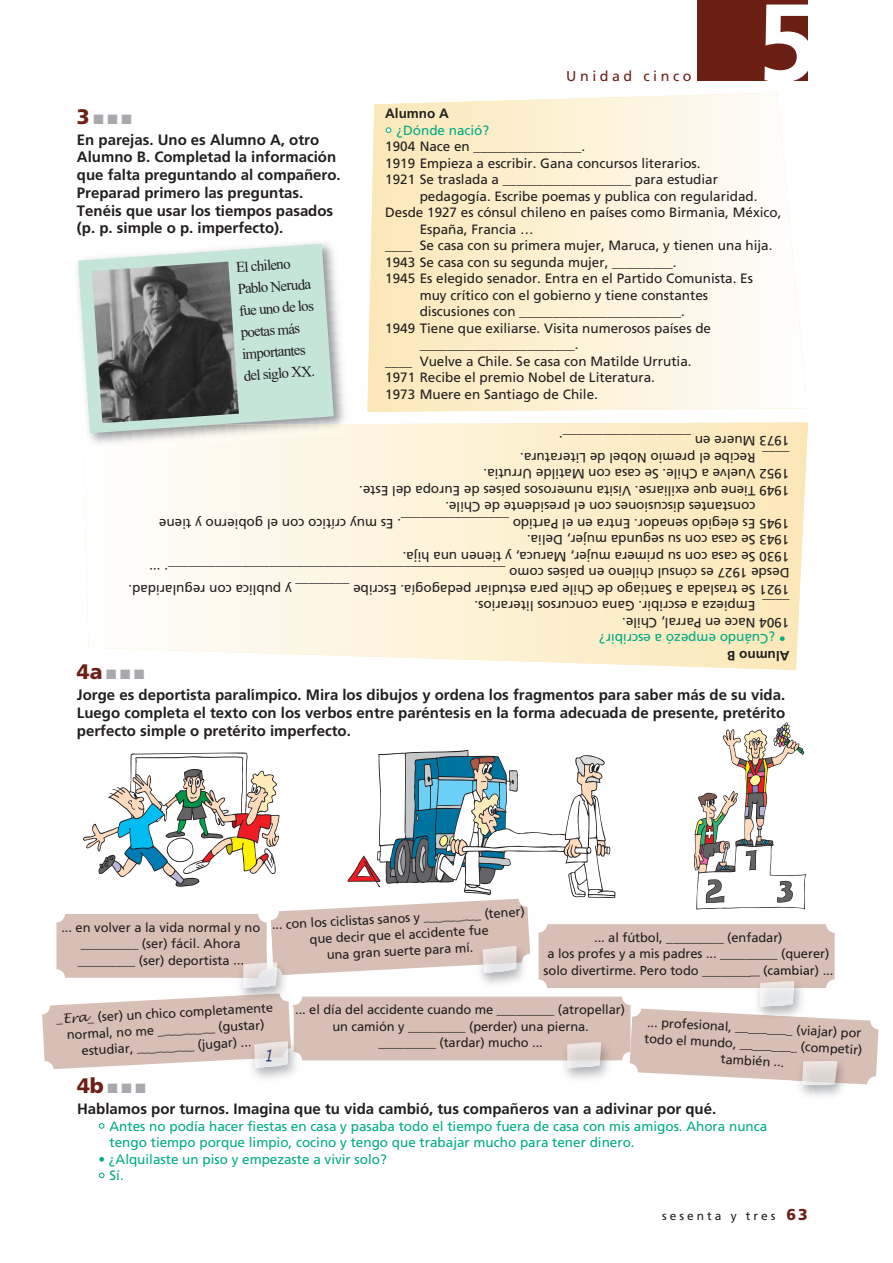
<style>
.page{position:relative;width:893px;height:1263px;background:#fff}
.page>*{position:absolute;margin:0;border:0;box-sizing:border-box;transform-origin:0 0}
.t1{font:700 109.5px "Pfrutiger";color:#fff}
.t2{font:900 21px "Frutiger CE";color:#6c2015}
.t3{font:700 15px/17.7px "Pfrutiger";color:#231f20}
.t4{font:15px/21.8px "Times New Roman";color:#231f20}
.t5{font:14.25px "Pfrutiger Roman";letter-spacing:.25em;color:#6c2015}
.t6{font:13.5px/16.5px "Pfrutiger Roman";color:#231f20}
.t7{font:13.5px/16.5px "Frutiger CE";color:#00ac82}
.t8{font:700 13.5px "Pfrutiger";color:#231f20}
.t9{font:12.9px/16.5px "Pfrutiger Roman";letter-spacing:-.005em;color:#231f20;text-align:center}
.t10{font:12px "Pfrutiger Roman";letter-spacing:.25em;color:#231f20}
.s1{color:#a8a9ad}
.s2{font-family:"Pfrutiger Roman";color:#fff}
.s3{font-family:"Pfrutiger Roman"}
.s4{font-family:"Lucida Handwriting";font-style:italic}
.s5{font-family:"Pfrutiger";font-weight:900;font-size:15.75px;color:#6c2015}
</style>
<div class="page">
<div style="left:294px;top:996px;width:336px;height:64px;background:#d8bfb5;border-radius:9px"></div>
<img style="left:567px;top:1042px;width:34px;height:26px">
<div style="left:697px;top:0;width:111px;height:81px;background:#6c2015"></div>
<svg style="left:694px;top:722px;width:112px;height:187px"></svg>
<svg style="left:367px;top:93px;width:440px;height:319px"></svg>
<svg style="left:83px;top:422px;width:725px;height:248px"></svg>
<img style="left:77px;top:243px;width:275px;height:181px">
<img style="left:83px;top:424px;width:269px;height:28px">
<svg style="left:78px;top:244px;width:256px;height:189px;background:#cbe3da"></svg>
<img style="left:92px;top:262px;width:147px;height:161px">
<div style="left:56px;top:914px;width:211px;height:64px;background:#d8bfb5;border-radius:9px"></div>
<div style="left:539px;top:924px;width:296px;height:64px;background:#d8bfb5;border-radius:9px"></div>
<img style="left:295px;top:1046px;width:7px;height:14px">
<img style="left:243px;top:975px;width:34px;height:13px">
<svg style="left:83px;top:749px;width:532px;height:226px"></svg>
<img style="left:243px;top:962px;width:24px;height:16px">
<img style="left:473px;top:938px;width:62px;height:46px">
<img style="left:472px;top:938px;width:58px;height:27px">
<img style="left:483px;top:946px;width:33px;height:27px">
<img style="left:751px;top:974px;width:58px;height:35px">
<svg style="left:630px;top:1009px;width:248px;height:75px;background:#ddc9c1"></svg>
<img style="left:760px;top:981px;width:34px;height:25px">
<svg style="left:42px;top:993px;width:253px;height:76px"></svg>
<h2 class="t2" style="left:77px;top:108px;width:56px">3<span class="s1">■■■</span></h2>
<p class="t3" style="left:77px;top:131px;width:265px">En parejas. Uno es Alumno A, otro Alumno B. Completad la información que falta preguntando al compañero.<br>Preparad primero las preguntas.<br>Tenéis que usar los tiempos pasados (p. p. simple o p. imperfecto).</p>
<p class="t4" style="left:235px;top:258px;width:76px;rotate:-4deg">El chileno<br>Pablo Neruda fue uno de los poetas más importantes del siglo XX.</p>
<p class="t5" style="left:566px;top:68px;width:127px">Unidad cinco</p>
<h1 class="t1" style="left:757px;top:-21px;width:62px">5</h1>
<p class="t8" style="left:385px;top:106px;width:65px">Alumno A</p>
<p class="t7" style="left:385px;top:123px;width:106px"><span class="s2">•</span> ¿Dónde nació?</p>
<p class="t6" style="left:385px;top:138px;width:202px">1904 Nace en ________________.</p>
<p class="t6" style="left:385px;top:155px;width:317px">1919 Empieza a escribir. Gana concursos literarios.</p>
<p class="t6" style="left:385px;top:171px;width:334px">1921 Se traslada a ___________________ para estudiar</p>
<p class="t6" style="left:420px;top:188px;width:339px">pedagogía. Escribe poemas y publica con regularidad.</p>
<p class="t6" style="left:385px;top:204px;width:398px">Desde 1927 es cónsul chileno en países como Birmania, México,</p>
<p class="t6" style="left:420px;top:221px;width:115px">España, Francia …</p>
<p class="t6" style="left:385px;top:237px;width:389px">____ Se casa con su primera mujer, Maruca, y tienen una hija.</p>
<p class="t6" style="left:385px;top:254px;width:293px">1943 Se casa con su segunda mujer, _________.</p>
<p class="t6" style="left:385px;top:270px;width:369px">1945 Es elegido senador. Entra en el Partido Comunista. Es</p>
<p class="t6" style="left:420px;top:287px;width:290px">muy crítico con el gobierno y tiene constantes</p>
<p class="t6" style="left:420px;top:303px;width:267px">discusiones con ________________________.</p>
<p class="t6" style="left:385px;top:320px;width:327px">1949 Tiene que exiliarse. Visita numerosos países de</p>
<p class="t6" style="left:420px;top:336px;width:161px">_______________________.</p>
<p class="t6" style="left:385px;top:353px;width:308px">____ Vuelve a Chile. Se casa con Matilde Urrutia.</p>
<p class="t6" style="left:385px;top:369px;width:271px">1971 Recibe el premio Nobel de Literatura.</p>
<p class="t6" style="left:385px;top:386px;width:214px">1973 Muere en Santiago de Chile.</p>
<p class="t6" style="left:789px;top:465px;width:232px;rotate:-180deg">____<br>3791 M u ere ne . ___________________</p>
<p class="t6" style="left:755px;top:465px;width:237px;rotate:-180deg">R bi ce e pl e me r oi N o b dl e e utaret i L . ar</p>
<p class="t6" style="left:789px;top:482px;width:307px;rotate:-180deg">2591 V u ev l e a C h eS. e l i asac oc n M dl i ta e U ur r . a i t</p>
<p class="t6" style="left:789px;top:498px;width:432px;rotate:-180deg">9491 nei T e q u e V. es rai l i xe at i s i n u m ore os s p ses í a d e uE or p a d . et sEl e</p>
<p class="t6" style="left:755px;top:515px;width:312px;rotate:-180deg">oc n nat s set d ucs i oi s n se oc n pl e di ser ne et d e C h . el i</p>
<p class="t6" style="left:789px;top:531px;width:632px;rotate:-180deg">5491 sE ge l e di o nes da o nE. r ar t ne di t raPl e o sE. ________________ m u y oc i t í r c oc n gl e o b nre i o y ne i t e</p>
<p class="t6" style="left:789px;top:548px;width:264px;rotate:-180deg">3491 eS asac oc n us ges u n d a m u D, re j . a i l e</p>
<p class="t6" style="left:789px;top:564px;width:388px;rotate:-180deg">0391 eS asac oc n us p mi r are m u M, re j ura y, ac ne i t ne u n a h . a j i</p>
<p class="t6" style="left:789px;top:581px;width:642px;rotate:-180deg">D dse e 7291 se óc n us hcl ne l i o ne p ses í a oc m o . . . . __________________________________________________</p>
<p class="t6" style="left:789px;top:597px;width:662px;rotate:-180deg">1291 eS da l sar t a a naS ga i t o d e C h e l i p ara ut se d ra i p de ga o g bi r c sE. a í e ________ y p u b ac i l oc n ger u di ra l da .</p>
<p class="t6" style="left:755px;top:630px;width:282px;text-indent:-34px;rotate:-180deg">4091 N eca ne C, l a r r aP h . e l i<br>mE p aze i a bi rcse G. r i na a oc n uc os r s oi raret i l . s</p>
<p class="t6" style="left:789px;top:614px;width:28px;rotate:-180deg">____</p>
<p class="t7" style="left:786px;top:646px;width:188px;rotate:-180deg"><span class="s3">•</span> C¿ u ná d o me p óze a bi rcse ?r i</p>
<p class="t8" style="left:789px;top:663px;width:64px;rotate:-180deg">A ul mno B</p>
<h2 class="t2" style="left:77px;top:663px;width:69px">4a<span class="s1">■■■</span></h2>
<p class="t3" style="left:77px;top:685px;width:710px;text-align:justify">Jorge es deportista paralímpico. Mira los dibujos y ordena los fragmentos para saber más de su vida.<br>Luego completa el texto con los verbos entre paréntesis en la forma adecuada de presente, pretérito perfecto simple o pretérito imperfecto.</p>
<p class="t9" style="left:271px;top:916px;width:255px;rotate:-3deg">... con los ciclistas sanos y _________ (tener) que decir que el accidente fue<br>una gran suerte para mí.</p>
<p class="t9" style="left:61px;top:919px;width:200px">... en volver a la vida normal y no _________ (ser) fácil. Ahora _________ (ser) deportista ...</p>
<p class="t9" style="left:544px;top:929px;width:291px">... al fútbol, _________ (enfadar)<br>a los profes y a mis padres ... _________ (querer) solo divertirme. Pero todo _________ (cambiar) ...</p>
<p class="t9" style="left:56px;top:1011px;width:219px;rotate:-3deg">_<span class="s4">Era</span>_ (ser) un chico completamente normal, no me _________ (gustar) estudiar, _________ (jugar) ...</p>
<p class="t9" style="left:295px;top:1001px;width:331px">... el día del accidente cuando me _________ (atropellar) un camión y _________ (perder) una pierna.<br>_________ (tardar) mucho ...</p>
<p class="t9" style="left:646px;top:1014px;width:220px;rotate:3deg">... profesional, _________ (viajar) por todo el mundo, _________ (competir) también ...</p>
<h2 class="t2" style="left:77px;top:1077px;width:70px">4b<span class="s1">■■■</span></h2>
<p class="t3" style="left:77px;top:1100px;width:641px">Hablamos por turnos. Imagina que tu vida cambió, tus compañeros van a adivinar por qué.</p>
<p class="t7" style="left:110px;top:1118px;width:659px;text-indent:-11px"><span class="s2">•</span> Antes no podía hacer fiestas en casa y pasaba todo el tiempo fuera de casa con mis amigos. Ahora nunca tengo tiempo porque limpio, cocino y tengo que trabajar mucho para tener dinero.</p>
<p class="t7" style="left:98px;top:1151px;width:290px"><span class="s3">•</span> ¿Alquilaste un piso y empezaste a vivir solo?</p>
<p class="t7" style="left:98px;top:1168px;width:27px"><span class="s2">•</span> Sí.</p>
<p class="t10" style="left:662px;top:1209px;width:147px">sesenta y tres <span class="s5">63</span></p>
</div>
